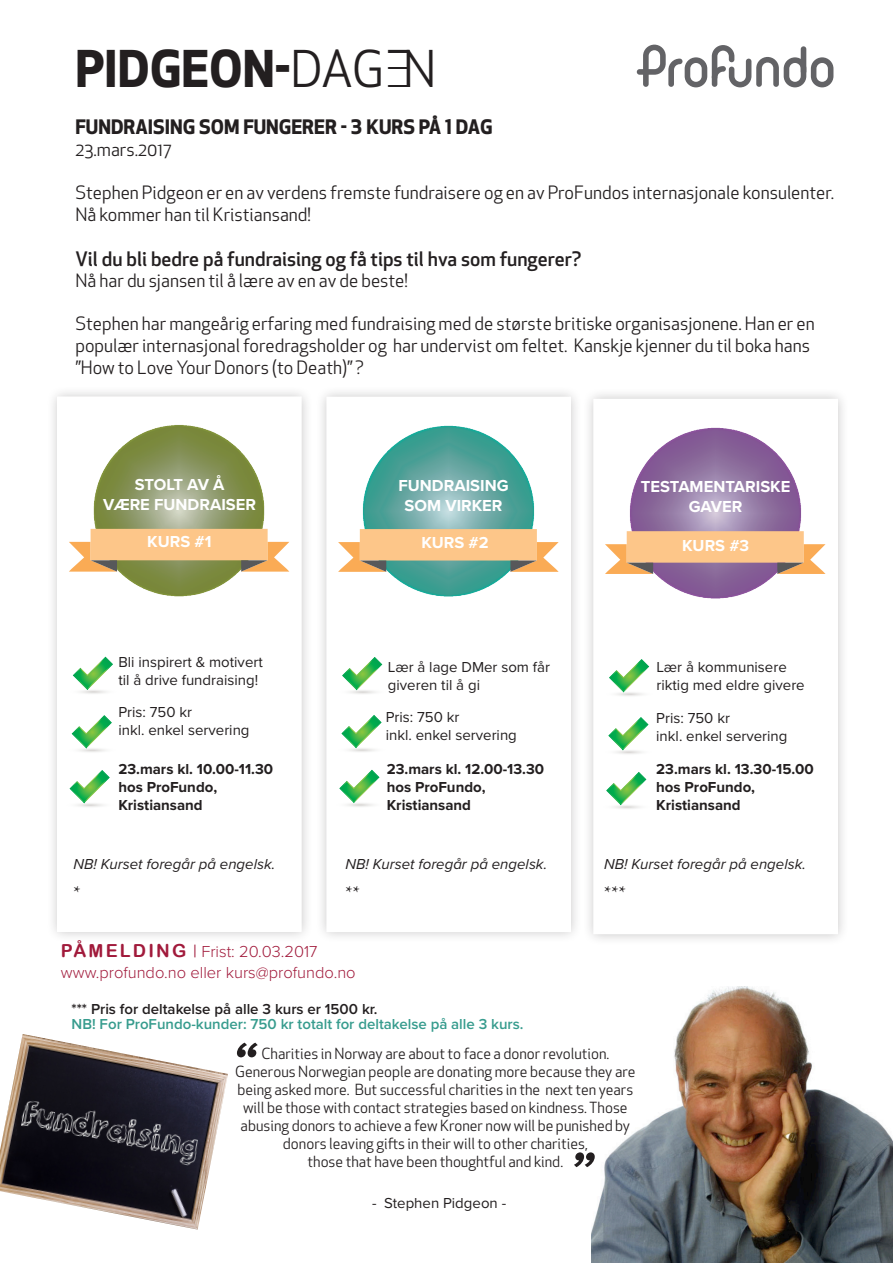
<style>
.page{position:relative;width:893px;height:1263px;background:#fff}
.page>*{position:absolute;margin:0;border:0;box-sizing:border-box;transform-origin:0 0}
.t1{font:italic 700 52.5px "Proxima Nova";color:#231f20}
.t2{font:700 49.5px "Apex New";color:#231f20}
.t3{font:49.5px "Apex New";color:#231f20}
.t4{font:500 19.5px "Apex New";color:#231f20}
.t5{font:700 19.5px "Apex New";color:#231f20}
.t6{font:18px/21.6px "Apex New";color:#231f20}
.t7{font:18px "Minion Pro";color:#231f20}
.t8{font:700 16.5px "Proxima Nova";color:#fff}
.t9{font:300 16.5px "Proxima Nova";color:#a11a3b}
.t10{font:15px/18px "Apex New";color:#231f20;text-align:center}
.t11{font:15px/18px "Proxima Nova";color:#231f20}
.t12{font:700 15px "Proxima Nova";color:#231f20}
.t13{font:italic 15px "Proxima Nova";color:#231f20}
.t14{font:600 15px "Proxima Nova";color:#379c8e}
.t15{font:600 15px "Proxima Nova";color:#231f20}
.s1{font-weight:400}
.s2{font-family:"Arial Rounded MT Bold";font-weight:400;font-size:18px}
.s3{font-weight:400;font-size:18px}
</style>
<div class="page">
<img style="left:0;top:1034px;width:228px;height:195px">
<img style="left:592px;top:987px;width:301px;height:276px">
<svg style="left:637px;top:45px;width:196px;height:42px"></svg>
<div style="left:46px;top:385px;width:267px;height:558px;background:#231f20;opacity:.26"></div>
<div style="left:58px;top:397px;width:243px;height:534px;background:#fff"></div>
<img style="left:58px;top:390px;width:242px;height:207px">
<svg style="left:69px;top:529px;width:220px;height:43px;background:#e4bc84"></svg>
<svg style="left:73px;top:656px;width:40px;height:38px"></svg>
<svg style="left:71px;top:715px;width:41px;height:37px"></svg>
<svg style="left:69px;top:770px;width:41px;height:37px"></svg>
<div style="left:315px;top:385px;width:267px;height:558px;background:#231f20;opacity:.26"></div>
<div style="left:327px;top:397px;width:243px;height:534px;background:#fff"></div>
<img style="left:328px;top:390px;width:241px;height:207px">
<svg style="left:338px;top:529px;width:221px;height:43px;background:#dcbf90"></svg>
<svg style="left:342px;top:657px;width:41px;height:37px"></svg>
<svg style="left:341px;top:715px;width:41px;height:37px"></svg>
<svg style="left:339px;top:770px;width:41px;height:37px"></svg>
<div style="left:582px;top:387px;width:267px;height:558px;background:#231f20;opacity:.26"></div>
<div style="left:594px;top:399px;width:243px;height:535px;background:#fff"></div>
<img style="left:594px;top:392px;width:242px;height:207px">
<svg style="left:605px;top:531px;width:220px;height:43px;background:#e5b690"></svg>
<svg style="left:609px;top:659px;width:41px;height:37px"></svg>
<svg style="left:608px;top:717px;width:41px;height:37px"></svg>
<svg style="left:606px;top:772px;width:41px;height:37px"></svg>
<p class="t2" style="left:75px;top:33px;width:339px">PIDGEON-<span class="s1">DAGE</span></p>
<p class="t5" style="left:75px;top:113px;width:419px">FUNDRAISING SOM FUNGERER - 3 KURS PÅ 1 DAG</p>
<p class="t6" style="left:75px;top:138px;width:97px">23.mars.2017</p>
<p class="t6" style="left:75px;top:182px;width:760px">Stephen Pidgeon er en av verdens fremste fundraisere og en av ProFundos internasjonale konsulenter.<br>Nå kommer han til Kristiansand!</p>
<p class="t4" style="left:75px;top:245px;width:507px">Vil du bli bedre på fundraising og få tips til hva som fungerer?</p>
<p class="t6" style="left:75px;top:270px;width:334px">Nå har du sjansen til å lære av en av de beste!</p>
<p class="t6" style="left:75px;top:313px;width:741px">Stephen har mangeårig erfaring med fundraising med de største britiske organisasjonene. Han er en populær internasjonal foredragsholder og har undervist om feltet. Kanskje kjenner du til boka hans ”How to Love Your Donors (to Death)” ?</p>
<p class="t3" style="left:403px;top:38px;width:35px">N</p>
<p class="t8" style="left:135px;top:475px;width:91px">STOLT AV Å</p>
<p class="t8" style="left:103px;top:495px;width:154px">VÆRE FUNDRAISER</p>
<p class="t8" style="left:147px;top:532px;width:66px">KURS #1</p>
<p class="t11" style="left:118px;top:653px;width:146px">Bli inspirert &amp; motivert</p>
<p class="t11" style="left:118px;top:671px;width:141px">til å drive fundraising!</p>
<p class="t11" style="left:118px;top:703px;width:75px">Pris: 750 kr</p>
<p class="t11" style="left:118px;top:721px;width:133px">inkl. enkel servering</p>
<p class="t12" style="left:118px;top:760px;width:156px">23.mars kl. 10.00-11.30</p>
<p class="t12" style="left:118px;top:778px;width:100px">hos ProFundo,</p>
<p class="t12" style="left:118px;top:796px;width:86px">Kristiansand</p>
<p class="t8" style="left:398px;top:476px;width:112px">FUNDRAISING</p>
<p class="t8" style="left:405px;top:496px;width:99px">SOM VIRKER</p>
<p class="t8" style="left:421px;top:532px;width:69px">KURS #2</p>
<p class="t11" style="left:388px;top:658px;width:164px">Lær å lage DMer som får giveren til å gi</p>
<p class="t11" style="left:386px;top:708px;width:75px">Pris: 750 kr</p>
<p class="t11" style="left:386px;top:726px;width:133px">inkl. enkel servering</p>
<p class="t12" style="left:387px;top:760px;width:159px">23.mars kl. 12.00-13.30</p>
<p class="t12" style="left:387px;top:778px;width:100px">hos ProFundo,</p>
<p class="t12" style="left:387px;top:796px;width:86px">Kristiansand</p>
<p class="t8" style="left:641px;top:476px;width:151px">TESTAMENTARISKE</p>
<p class="t8" style="left:689px;top:496px;width:55px">GAVER</p>
<p class="t8" style="left:682px;top:535px;width:69px">KURS #3</p>
<p class="t11" style="left:656px;top:658px;width:132px">Lær å kommunisere</p>
<p class="t11" style="left:656px;top:676px;width:150px">riktig med eldre givere</p>
<p class="t11" style="left:656px;top:709px;width:75px">Pris: 750 kr</p>
<p class="t11" style="left:656px;top:727px;width:133px">inkl. enkel servering</p>
<p class="t12" style="left:656px;top:760px;width:159px">23.mars kl. 13.30-15.00</p>
<p class="t12" style="left:656px;top:778px;width:100px">hos ProFundo,</p>
<p class="t12" style="left:656px;top:796px;width:86px">Kristiansand</p>
<p class="t13" style="left:74px;top:855px;width:203px">NB! Kurset foregår på engelsk.</p>
<p class="t13" style="left:345px;top:855px;width:203px">NB! Kurset foregår på engelsk.</p>
<p class="t13" style="left:604px;top:855px;width:203px">NB! Kurset foregår på engelsk.</p>
<p class="t7" style="left:604px;top:880px;width:23px">***</p>
<p class="t7" style="left:74px;top:880px;width:9px">*</p>
<p class="t7" style="left:345px;top:880px;width:16px">**</p>
<p class="t9" style="left:61px;top:941px;width:258px"><span class="s2">PÅMELDING</span> <span class="s3">|</span> Frist: 20.03.2017</p>
<p class="t9" style="left:61px;top:962px;width:296px">www.profundo.no eller kurs@profundo.no</p>
<p class="t15" style="left:72px;top:1000px;width:307px">*** Pris for deltakelse på alle 3 kurs er 1500 kr.</p>
<p class="t14" style="left:72px;top:1015px;width:453px">NB! For ProFundo-kunder: 750 kr totalt for deltakelse på alle 3 kurs.</p>
<p class="t1" style="left:232px;top:1029px;width:26px">“</p>
<p class="t10" style="left:261px;top:1044px;width:349px">Charities in Norway are about to face a donor revolution.</p>
<p class="t10" style="left:235px;top:1062px;width:402px">Generous Norwegian people are donating more because they are being asked more. But successful charities in the next ten years will be those with contact strategies based on kindness. Those abusing donors to achieve a few Kroner now will be punished by donors leaving gifts in their will to other charities,</p>
<p class="t10" style="left:308px;top:1152px;width:257px">those that have been thoughtful and kind.</p>
<p class="t1" style="left:569px;top:1139px;width:26px">”</p>
<p class="t11" style="left:372px;top:1194px;width:136px">- Stephen Pidgeon -</p>
</div>
